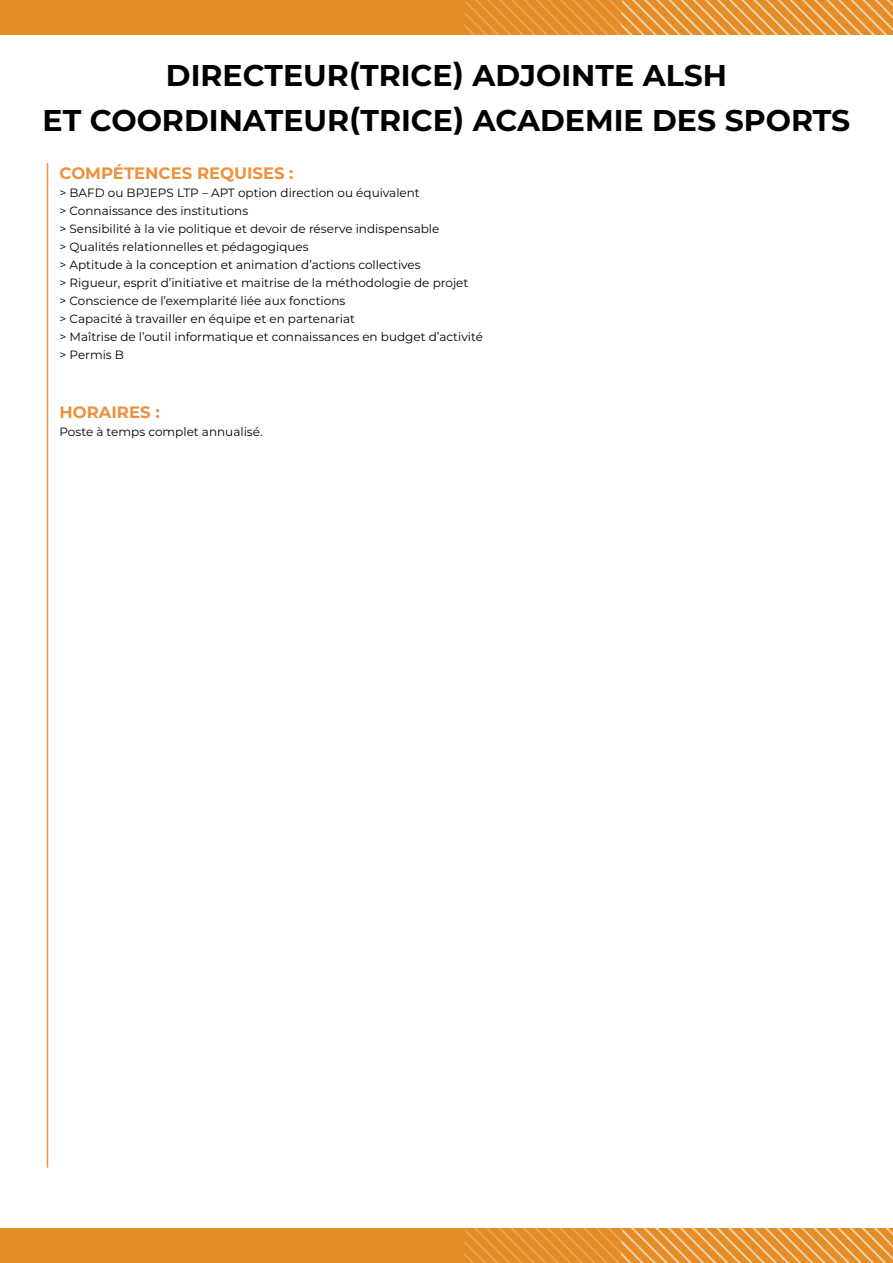
<style>
.page{position:relative;width:893px;height:1263px;background:#fff}
.page>*{position:absolute;margin:0;border:0;box-sizing:border-box;transform-origin:0 0}
.t1{font:700 30px/45px "Montserrat";color:#000;text-align:center}
.t2{font:700 16.5px "Montserrat";color:#ed913d}
.t3{font:12px/18px "Montserrat";color:#000}
</style>
<div class="page">
<img style="left:0;top:1229px;width:893px;height:34px">
<hr style="left:47px;top:163px;width:1px;height:1005px;background:#ed913d">
<img style="left:0;top:0;width:893px;height:34px">
<h1 class="t1" style="left:43px;top:51px;width:809px">DIRECTEUR(TRICE) ADJOINTE ALSH<br>ET COORDINATEUR(TRICE) ACADEMIE DES SPORTS</h1>
<h2 class="t2" style="left:60px;top:161px;width:236px">COMPÉTENCES REQUISES :</h2>
<p class="t3" style="left:60px;top:183px;width:425px">&gt; BAFD ou BPJEPS LTP – APT option direction ou équivalent<br>&gt; Connaissance des institutions<br>&gt; Sensibilité à la vie politique et devoir de réserve indispensable<br>&gt; Qualités relationnelles et pédagogiques<br>&gt; Aptitude à la conception et animation d’actions collectives<br>&gt; Rigueur, esprit d’initiative et maitrise de la méthodologie de projet<br>&gt; Conscience de l’exemplarité liée aux fonctions<br>&gt; Capacité à travailler en équipe et en partenariat<br>&gt; Maîtrise de l’outil informatique et connaissances en budget d’activité &gt; Permis B</p>
<h2 class="t2" style="left:60px;top:400px;width:102px">HORAIRES :</h2>
<p class="t3" style="left:60px;top:422px;width:205px">Poste à temps complet annualisé.</p>
</div>
